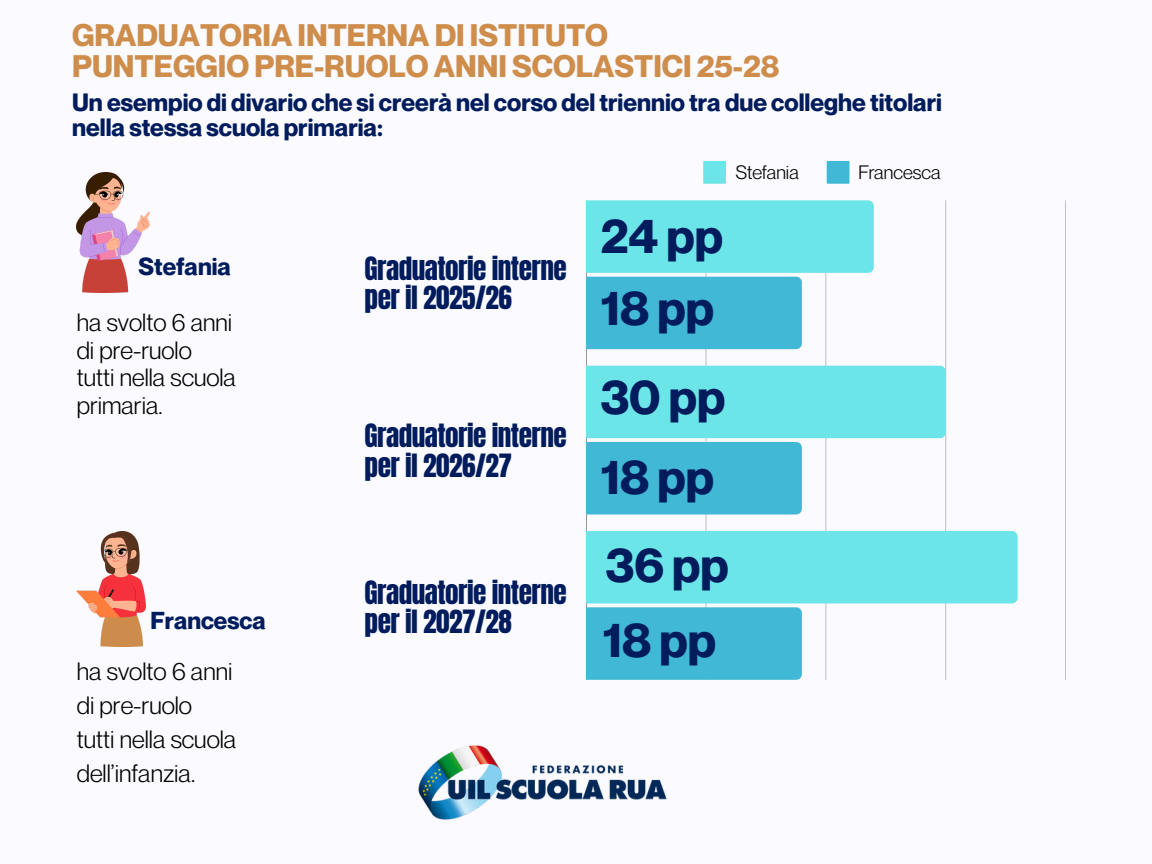
<style>
.page{position:relative;width:1152px;height:864px;background:#fafaff}
.page>*{position:absolute;margin:0;border:0;box-sizing:border-box;transform-origin:0 0}
.t1{font:700 47.85px "Neue Montreal";color:#001c5c}
.t2{font:700 30.45px/31.5px "Neue Montreal";color:#cf8d4c}
.t3{font:27.3px/29.7px "Anton";letter-spacing:-.02em;color:#001c5c}
.t4{font:24.6px/34px "Neue Montreal";color:#000}
.t5{font:700 24.45px/24.8px "Neue Montreal";color:#001c5c}
.t6{font:24.45px/27.8px "Neue Montreal";color:#000}
.t7{font:700 24.15px "Neue Montreal";color:#001c5c}
.t8{font:700 24px "Neue Montreal";color:#001c5c}
.t9{font:19.05px "Neue Montreal";color:#000}
</style>
<div class="page">
<img style="left:77px;top:172px;width:73px;height:121px">
<img style="left:77px;top:532px;width:68px;height:115px">
<svg style="left:703px;top:161px;width:23px;height:23px"></svg>
<svg style="left:827px;top:161px;width:22px;height:23px"></svg>
<hr style="left:586px;top:200px;width:1px;height:480px;background:#000;opacity:.6">
<hr style="left:706px;top:200px;width:1px;height:480px;background:#000;opacity:.25">
<hr style="left:825px;top:200px;width:1px;height:480px;background:#d2d2d7">
<hr style="left:945px;top:200px;width:1px;height:480px;background:#cacacf">
<hr style="left:1065px;top:200px;width:1px;height:480px;background:#c2c2c6">
<svg style="left:586px;top:200px;width:288px;height:149px"></svg>
<svg style="left:586px;top:366px;width:360px;height:148px"></svg>
<svg style="left:586px;top:531px;width:432px;height:149px"></svg>
<img style="left:418px;top:745px;width:249px;height:75px">
<h3 class="t2" style="left:72px;top:19px;width:709px">GRADUATORIA INTERNA DI ISTITUTO<br>PUNTEGGIO PRE-RUOLO ANNI SCOLASTICI 25-28</h3>
<h2 class="t5" style="left:72px;top:90px;width:871px">Un esempio di divario che si creerà nel corso del triennio tra due colleghe titolari nella stessa scuola primaria:</h2>
<h4 class="t7" style="left:139px;top:252px;width:94px">Stefania</h4>
<p class="t6" style="left:77px;top:308px;width:157px">ha svolto 6 anni di pre-ruolo</p>
<h1 class="t6" style="left:77px;top:363px;width:161px">tutti nella scuola primaria.</h1>
<h1 class="t8" style="left:150px;top:606px;width:117px">Francesca</h1>
<h1 class="t4" style="left:77px;top:654px;width:157px">ha svolto 6 anni di pre-ruolo</h1>
<h1 class="t4" style="left:77px;top:722px;width:161px">tutti nella scuola dell’infanzia.</h1>
<h1 class="t3" style="left:365px;top:254px;width:204px">Graduatorie interne per il 2025/26</h1>
<h1 class="t3" style="left:365px;top:421px;width:204px">Graduatorie interne per il 2026/27</h1>
<p class="t3" style="left:365px;top:578px;width:204px">Graduatorie interne per il 2027/28</p>
<p class="t9" style="left:736px;top:160px;width:64px">Stefania</p>
<p class="t9" style="left:859px;top:160px;width:84px">Francesca</p>
<h4 class="t1" style="left:601px;top:206px;width:124px">24 pp</h4>
<h3 class="t1" style="left:601px;top:279px;width:115px">18 pp</h3>
<p class="t1" style="left:601px;top:367px;width:126px">30 pp</p>
<p class="t1" style="left:601px;top:447px;width:115px">18 pp</p>
<p class="t1" style="left:606px;top:536px;width:125px">36 pp</p>
<h3 class="t1" style="left:603px;top:611px;width:115px">18 pp</h3>
</div>
